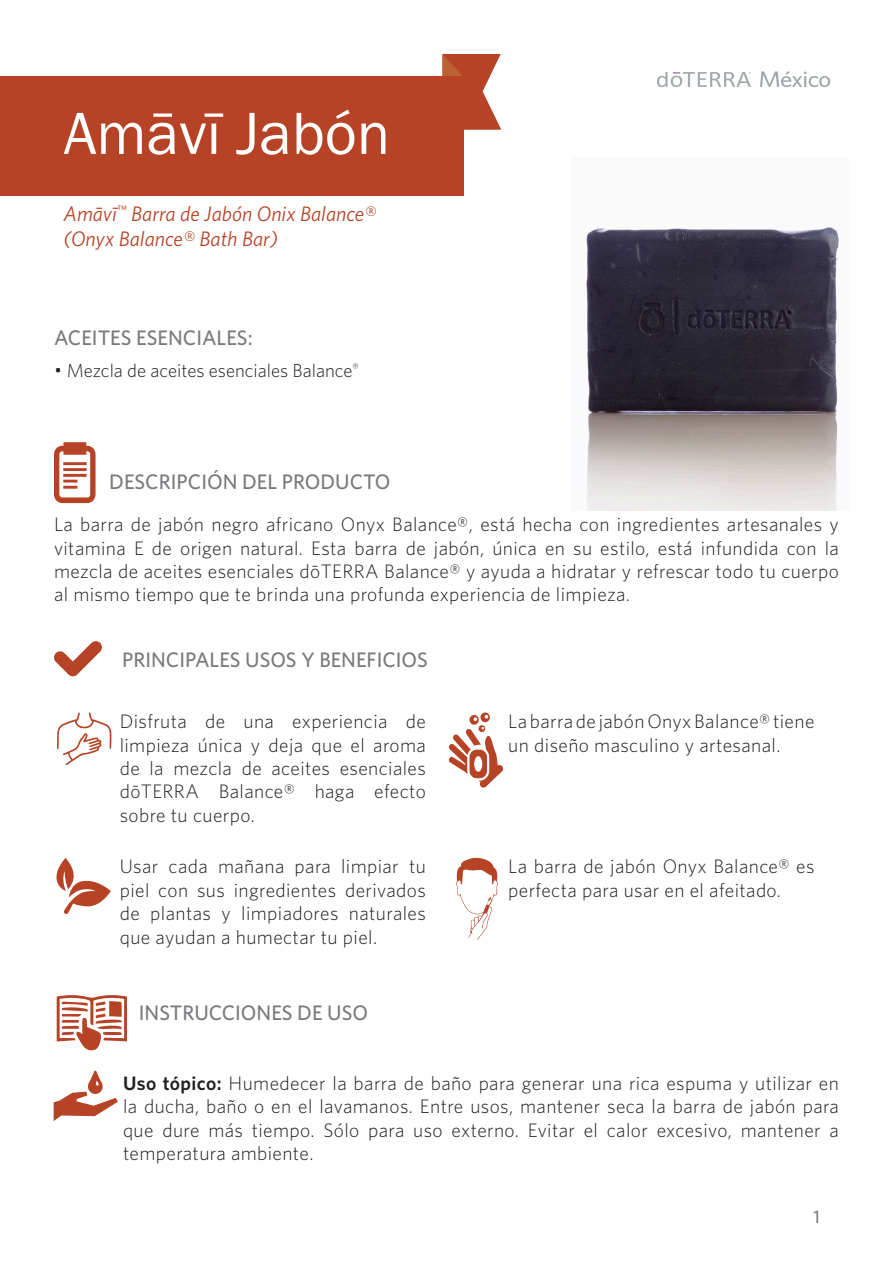
<style>
.page{position:relative;width:893px;height:1263px;background:#fff}
.page>*{position:absolute;margin:0;border:0;box-sizing:border-box;transform-origin:0 0}
.t1{font:61.5px "Franklin Gothic";color:#fff}
.t2{font:500 21px "Whitney";color:#787a7d}
.t3{font:italic 21px "Whitney";color:#b64325}
.t4{font:300 19.5px/23.4px "Whitney";letter-spacing:.02em;color:#231f20;text-align:justify}
.t5{font:300 18.75px "Whitney";color:#231f20}
.t6{font:500 18px "Whitney";color:#787a7d}
.s1{font-size:19.5px}
.s2{font-weight:600}
</style>
<div class="page">
<img style="left:586px;top:227px;width:253px;height:283px">
<svg style="left:442px;top:54px;width:59px;height:76px"></svg>
<div style="left:0;top:76px;width:464px;height:120px;background:#b64325"></div>
<svg style="left:760px;top:71px;width:70px;height:16px"></svg>
<svg style="left:657px;top:72px;width:94px;height:15px"></svg>
<svg style="left:54px;top:442px;width:42px;height:61px"></svg>
<svg style="left:57px;top:712px;width:55px;height:53px"></svg>
<svg style="left:54px;top:641px;width:48px;height:36px"></svg>
<svg style="left:456px;top:858px;width:42px;height:82px"></svg>
<svg style="left:448px;top:712px;width:55px;height:76px"></svg>
<svg style="left:56px;top:858px;width:55px;height:56px"></svg>
<svg style="left:57px;top:995px;width:70px;height:56px"></svg>
<svg style="left:54px;top:1071px;width:64px;height:50px"></svg>
<p class="t1" style="left:64px;top:95px;width:328px">Amāvī Jabón</p>
<p class="t3" style="left:64px;top:200px;width:314px">Amāvī<sup>™</sup> Barra de Jabón Onix Balance®</p>
<p class="t3" style="left:64px;top:225px;width:216px">(Onyx Balance® Bath Bar)</p>
<p class="t2" style="left:54px;top:324px;width:200px">ACEITES ESENCIALES:</p>
<p class="t5" style="left:54px;top:358px;width:306px"><span class="s1">•</span> Mezcla de aceites esenciales Balance<sup>®</sup></p>
<p class="t2" style="left:109px;top:468px;width:283px">DESCRIPCIÓN DEL PRODUCTO</p>
<p class="t4" style="left:54px;top:512px;width:786px">La barra de jabón negro africano Onyx Balance®, está hecha con ingredientes artesanales y vitamina E de origen natural. Esta barra de jabón, única en su estilo, está infundida con la mezcla de aceites esenciales dōTERRA Balance® y ayuda a hidratar y refrescar todo tu cuerpo al mismo tiempo que te brinda una profunda experiencia de limpieza.</p>
<p class="t2" style="left:122px;top:645px;width:307px">PRINCIPALES USOS Y BENEFICIOS</p>
<p class="t4" style="left:120px;top:709px;width:308px">Disfruta de una experiencia de limpieza única y deja que el aroma de la mezcla de aceites esenciales dōTERRA Balance® haga efecto sobre tu cuerpo.</p>
<p class="t4" style="left:508px;top:709px;width:308px">La barra de jabón Onyx Balance® tiene un diseño masculino y artesanal.</p>
<p class="t4" style="left:120px;top:854px;width:308px">Usar cada mañana para limpiar tu piel con sus ingredientes derivados de plantas y limpiadores naturales que ayudan a humectar tu piel.</p>
<p class="t4" style="left:508px;top:854px;width:308px">La barra de jabón Onyx Balance® es perfecta para usar en el afeitado.</p>
<p class="t2" style="left:139px;top:999px;width:231px">INSTRUCCIONES DE USO</p>
<p class="t4" style="left:123px;top:1071px;width:717px"><span class="s2">Uso tópico:</span> Humedecer la barra de baño para generar una rica espuma y utilizar en la ducha, baño o en el lavamanos. Entre usos, mantener seca la barra de jabón para que dure más tiempo. Sólo para uso externo. Evitar el calor excesivo, mantener a temperatura ambiente.</p>
<p class="t6" style="left:813px;top:1205px;width:8px">1</p>
</div>
